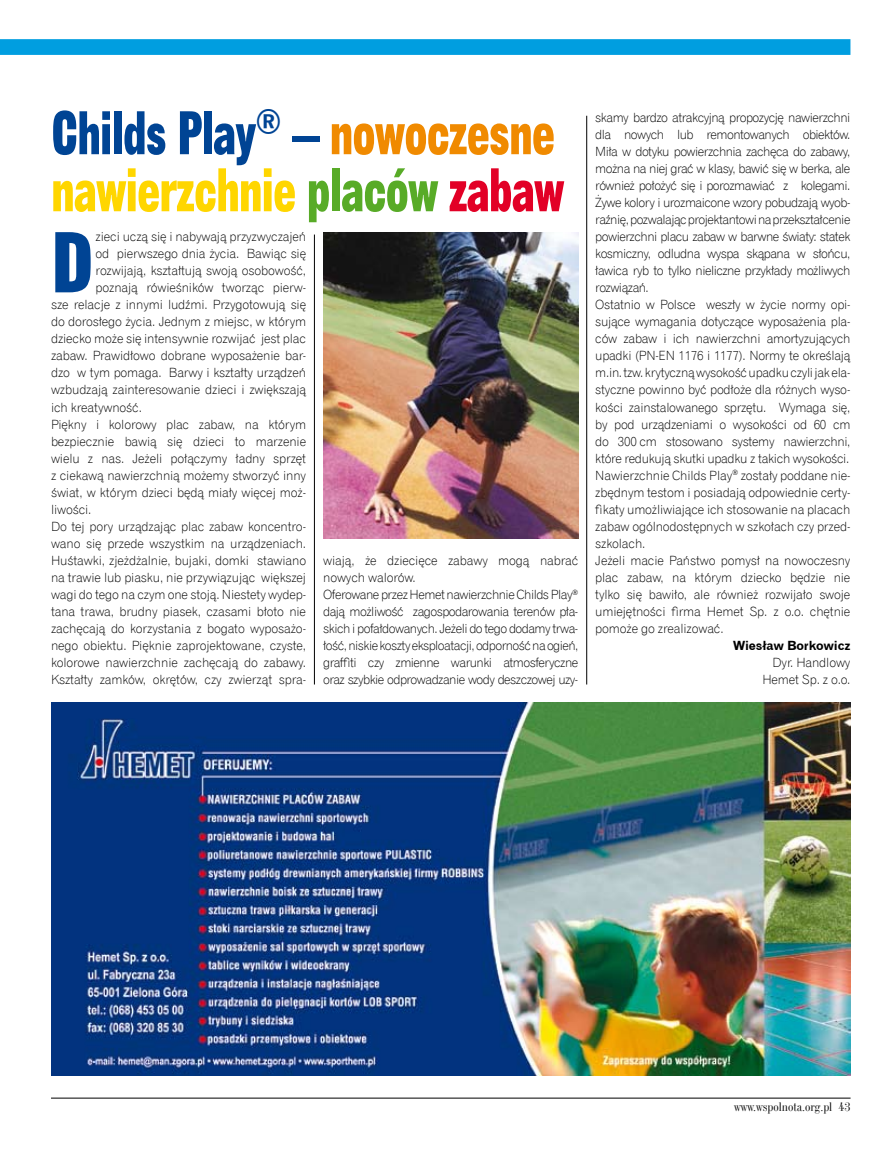
<style>
.page{position:relative;width:893px;height:1149px;background:#fff}
.page>*{position:absolute;margin:0;border:0;box-sizing:border-box;transform-origin:0 0}
.t1{font:84.15px "Gothic No 13 EU";color:#004494}
.t2{font:60px/57px "Gothic No 13 EU";letter-spacing:-.02em;color:#ffd600;scale:.9 1}
.t3{font:12.75px/17px "Gothic 720 Lt EU";letter-spacing:-.01em;color:#000}
.t4{font:12.75px/17px "Gothic 720 Lt EU";letter-spacing:-.04em;color:#000}
.t5{font:12.75px "Gothic 720 BT Bold B";letter-spacing:-.01em;color:#000}
.t6{font:12px "Industrial 736 EU";color:#000}
.s1{color:#004494}
.s2{color:#f08a00}
.s3{color:#58ab27}
.s4{color:#e20026}
</style>
<div class="page">
<hr style="left:51px;top:1097px;width:799px;height:1px;background:#000">
<div style="left:0;top:39px;width:850px;height:16px;background:#009ee0"></div>
<img style="left:51px;top:702px;width:799px;height:373px">
<img style="left:323px;top:232px;width:255px;height:306px">
<hr style="left:586px;top:116px;width:1px;height:568px;background:#000">
<hr style="left:314px;top:234px;width:1px;height:450px;background:#000">
<h2 class="t2" style="left:51px;top:107px;width:572px"><span class="s1">Childs Play</span><sup>®</sup> <span class="s1">–</span> <span class="s2">nowoczesne </span>nawierzchnie <span class="s3">placów</span> <span class="s4">zabaw</span></h2>
<h1 class="t1" style="left:51px;top:210px;width:44px">D</h1>
<p class="t3" style="left:96px;top:228px;width:212px">zieci uczą się i nabywają przyzwyczajeń</p>
<p class="t3" style="left:96px;top:245px;width:212px">od pierwszego dnia życia. Bawiąc się</p>
<p class="t3" style="left:96px;top:262px;width:212px">rozwijają, kształtują swoją osobowość,</p>
<p class="t3" style="left:96px;top:279px;width:212px">poznają rówieśników tworząc pierw-</p>
<p class="t3" style="left:51px;top:296px;width:257px">sze relacje z innymi ludźmi. Przygotowują się</p>
<p class="t3" style="left:51px;top:313px;width:257px">do dorosłego życia. Jednym z miejsc, w którym</p>
<p class="t3" style="left:51px;top:330px;width:257px">dziecko może się intensywnie rozwijać jest plac</p>
<p class="t3" style="left:51px;top:347px;width:257px">zabaw. Prawidłowo dobrane wyposażenie bar-</p>
<p class="t3" style="left:51px;top:364px;width:257px">dzo w tym pomaga. Barwy i kształty urządzeń</p>
<p class="t3" style="left:51px;top:381px;width:257px">wzbudzają zainteresowanie dzieci i zwiększają</p>
<p class="t3" style="left:51px;top:398px;width:92px">ich kreatywność.</p>
<p class="t3" style="left:51px;top:415px;width:257px">Piękny i kolorowy plac zabaw, na którym</p>
<p class="t3" style="left:51px;top:432px;width:257px">bezpiecznie bawią się dzieci to marzenie</p>
<p class="t3" style="left:51px;top:449px;width:257px">wielu z nas. Jeżeli połączymy ładny sprzęt</p>
<p class="t3" style="left:51px;top:466px;width:257px">z ciekawą nawierzchnią możemy stworzyć inny</p>
<p class="t3" style="left:51px;top:483px;width:257px">świat, w którym dzieci będą miały więcej moż-</p>
<p class="t3" style="left:51px;top:500px;width:42px">liwości.</p>
<p class="t3" style="left:51px;top:517px;width:257px">Do tej pory urządzając plac zabaw koncentro-</p>
<p class="t3" style="left:51px;top:534px;width:257px">wano się przede wszystkim na urządzeniach.</p>
<p class="t3" style="left:51px;top:551px;width:257px">Huśtawki, zjeżdżalnie, bujaki, domki stawiano</p>
<p class="t3" style="left:51px;top:568px;width:257px">na trawie lub piasku, nie przywiązując większej</p>
<p class="t3" style="left:51px;top:585px;width:257px">wagi do tego na czym one stoją. Niestety wydep-</p>
<p class="t3" style="left:51px;top:602px;width:257px">tana trawa, brudny piasek, czasami błoto nie</p>
<p class="t3" style="left:51px;top:619px;width:257px">zachęcają do korzystania z bogato wyposażo-</p>
<p class="t3" style="left:51px;top:636px;width:257px">nego obiektu. Pięknie zaprojektowane, czyste,</p>
<p class="t3" style="left:51px;top:653px;width:257px">kolorowe nawierzchnie zachęcają do zabawy.</p>
<p class="t3" style="left:51px;top:670px;width:257px">Kształty zamków, okrętów, czy zwierząt spra-</p>
<p class="t4" style="left:323px;top:551px;width:257px">wiają, że dziecięce zabawy mogą nabrać nowych walorów.<br>Oferowane przez Hemet nawierzchnie Childs Play<sup>® </sup>dają możliwość zagospodarowania terenów pła&shy;skich i pofałdowanych. Jeżeli do tego dodamy trwa&shy;łość, niskie koszty eksploatacji, odporność na ogień, graffiti czy zmienne warunki atmosferyczne oraz szybkie odprowadzanie wody deszczowej uzy-</p>
<p class="t3" style="left:595px;top:109px;width:257px">skamy bardzo atrakcyjną propozycję nawierzchni dla nowych lub remontowanych obiektów.<br>Miła w dotyku powierzchnia zachęca do zabawy, można na niej grać w klasy, bawić się w berka, ale również położyć się i porozmawiać z kolegami.<br>Żywe kolory i urozmaicone wzory pobudzają wyob&shy;raźnię, pozwalając projektantowi na przekształcenie powierzchni placu zabaw w barwne światy: statek kosmiczny, odludna wyspa skąpana w słońcu, ławica ryb to tylko nieliczne przykłady możliwych rozwiązań.<br>Ostatnio w Polsce weszły w życie normy opi&shy;sujące wymagania dotyczące wyposażenia pla&shy;ców zabaw i ich nawierzchni amortyzujących upadki (PN-EN 1176 i 1177). Normy te określają m.in. tzw. krytyczną wysokość upadku czyli jak ela&shy;styczne powinno być podłoże dla różnych wyso&shy;kości zainstalowanego sprzętu. Wymaga się, by pod urządzeniami o wysokości od 60 cm do 300 cm stosowano systemy nawierzchni, które redukują skutki upadku z takich wysokości.<br>Nawierzchnie Childs Play<sup>®</sup> zostały poddane nie&shy;zbędnym testom i posiadają odpowiednie certy&shy;fikaty umożliwiające ich stosowanie na placach zabaw ogólnodostępnych w szkołach czy przed&shy;szkolach.<br>Jeżeli macie Państwo pomysł na nowoczesny plac zabaw, na którym dziecko będzie nie tylko się bawiło, ale również rozwijało swoje umiejętności firma Hemet Sp. z o.o. chętnie pomoże go zrealizować.</p>
<p class="t5" style="left:733px;top:637px;width:119px">Wiesław Borkowicz</p>
<p class="t3" style="left:762px;top:653px;width:90px;text-align:right">Dyr. Handlowy<br>Hemet Sp. z o.o.</p>
<p class="t6" style="left:734px;top:1098px;width:118px">www.wspolnota.org.pl 43</p>
</div>
